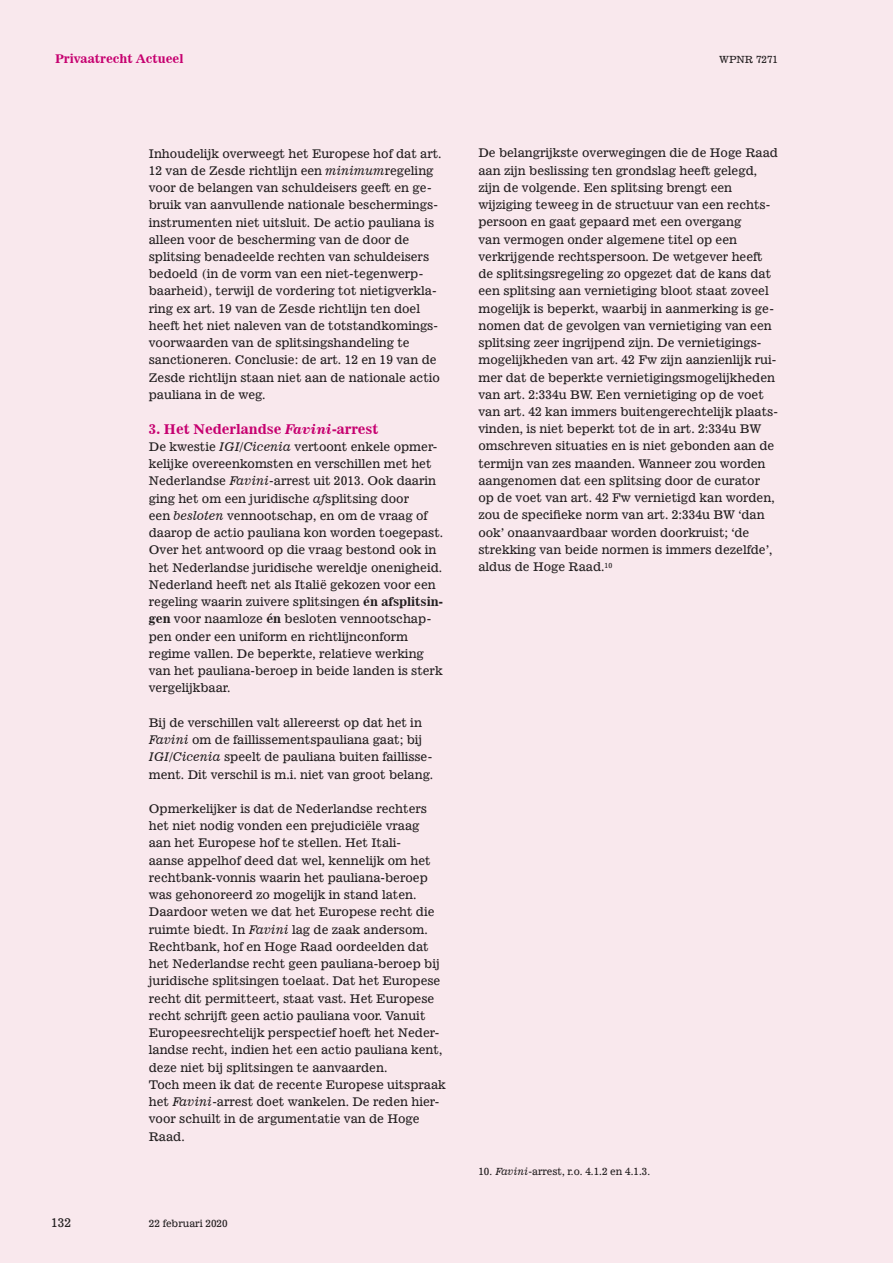
<style>
.page{position:relative;width:893px;height:1263px;background:#f9e8ed}
.page>*{position:absolute;margin:0;border:0;box-sizing:border-box;transform-origin:0 0}
.t1{font:13.5px "News 701 BT Bold A";color:#c60170}
.t2{font:12px/17.2px "News 701 BT Roman A";color:#231f20}
.t3{font:12px "News 701 BT Bold A";color:#c60170}
.t4{font:9.9px "News 701 BT Roman A";color:#231f20}
.s1{font-family:"News 701 BT Italic A"}
.s2{font-family:"News 702 BT";font-weight:700;font-style:italic}
.s3{font-family:"News 701 BT Bold A"}
</style>
<div class="page">
<p class="t3" style="left:55px;top:51px;width:130px">Privaatrecht Actueel</p>
<p class="t4" style="left:719px;top:54px;width:61px">WPNR 7271</p>
<p class="t2" style="left:149px;top:144px;width:294px">Inhoudelijk overweegt het Europese hof dat art.<br>12 van de Zesde richtlijn een <span class="s1">minimum</span>regeling voor de belangen van schuldeisers geeft en ge&shy;bruik van aanvullende nationale beschermings&shy;instrumenten niet uitsluit. De actio pauliana is alleen voor de bescherming van de door de splitsing benadeelde rechten van schuldeisers bedoeld (in de vorm van een niet-tegenwerp&shy;baarheid), terwijl de vordering tot nietigverkla&shy;ring ex art. 19 van de Zesde richtlijn ten doel heeft het niet naleven van de totstandkomings&shy;voorwaarden van de splitsingshandeling te sanctioneren. Conclusie: de art. 12 en 19 van de Zesde richtlijn staan niet aan de nationale actio pauliana in de weg.</p>
<p class="t1" style="left:149px;top:420px;width:231px">3. Het Nederlandse <span class="s2">Favini</span>-arrest</p>
<p class="t2" style="left:149px;top:438px;width:296px">De kwestie <span class="s1">IGI/Cicenia</span> vertoont enkele opmer&shy;kelijke overeenkomsten en verschillen met het Nederlandse <span class="s1">Favini</span>-arrest uit 2013. Ook daarin ging het om een juridische <span class="s1">af</span>splitsing door<br>een <span class="s1">besloten</span> vennootschap, en om de vraag of daarop de actio pauliana kon worden toegepast.<br>Over het antwoord op die vraag bestond ook in het Nederlandse juridische wereldje onenigheid.<br>Nederland heeft net als Italië gekozen voor een regeling waarin zuivere splitsingen <span class="s3">én afsplitsin&shy;gen</span> voor naamloze <span class="s3">én</span> besloten vennootschap&shy;pen onder een uniform en richtlijnconform regime vallen. De beperkte, relatieve werking van het pauliana-beroep in beide landen is sterk vergelijkbaar.</p>
<p class="t2" style="left:149px;top:714px;width:286px">Bij de verschillen valt allereerst op dat het in <span class="s1">Favini</span> om de faillissementspauliana gaat; bij <span class="s1">IGI/Cicenia</span> speelt de pauliana buiten faillisse&shy;ment. Dit verschil is m.i. niet van groot belang.</p>
<p class="t2" style="left:149px;top:800px;width:298px">Opmerkelijker is dat de Nederlandse rechters het niet nodig vonden een prejudiciële vraag<br>aan het Europese hof te stellen. Het Itali-<br>aanse appelhof deed dat wel, kennelijk om het rechtbank-vonnis waarin het pauliana-beroep was gehonoreerd zo mogelijk in stand laten.<br>Daardoor weten we dat het Europese recht die ruimte biedt. In <span class="s1">Favini</span> lag de zaak andersom.<br>Rechtbank, hof en Hoge Raad oordeelden dat het Nederlandse recht geen pauliana-beroep bij juridische splitsingen toelaat. Dat het Europese recht dit permitteert, staat vast. Het Europese recht schrijft geen actio pauliana voor. Vanuit Europeesrechtelijk perspectief hoeft het Neder&shy;landse recht, indien het een actio pauliana kent, deze niet bij splitsingen te aanvaarden.<br>Toch meen ik dat de recente Europese uitspraak het <span class="s1">Favini</span>-arrest doet wankelen. De reden hier&shy;voor schuilt in de argumentatie van de Hoge Raad.</p>
<p class="t2" style="left:51px;top:1214px;width:22px">132</p>
<p class="t4" style="left:149px;top:1217px;width:80px">22 februari 2020</p>
<p class="t2" style="left:478px;top:144px;width:301px">De belangrijkste overwegingen die de Hoge Raad aan zijn beslissing ten grondslag heeft gelegd, zijn de volgende. Een splitsing brengt een wijziging teweeg in de structuur van een rechts&shy;persoon en gaat gepaard met een overgang<br>van vermogen onder algemene titel op een verkrijgende rechtspersoon. De wetgever heeft de splitsingsregeling zo opgezet dat de kans dat een splitsing aan vernietiging bloot staat zoveel mogelijk is beperkt, waarbij in aanmerking is ge&shy;nomen dat de gevolgen van vernietiging van een splitsing zeer ingrijpend zijn. De vernietigings&shy;mogelijkheden van art. 42 Fw zijn aanzienlijk rui&shy;mer dat de beperkte vernietigingsmogelijkheden van art. 2:334u BW. Een vernietiging op de voet van art. 42 kan immers buitengerechtelijk plaats&shy;vinden, is niet beperkt tot de in art. 2:334u BW omschreven situaties en is niet gebonden aan de termijn van zes maanden. Wanneer zou worden aangenomen dat een splitsing door de curator op de voet van art. 42 Fw vernietigd kan worden, zou de specifieke norm van art. 2:334u BW ‘dan ook’ onaanvaardbaar worden doorkruist; ‘de strekking van beide normen is immers dezelfde’, aldus de Hoge Raad.<sup>10</sup></p>
<p class="t4" style="left:478px;top:1166px;width:173px">10. <span class="s1">Favini</span>-arrest, r.o. 4.1.2 en 4.1.3.</p>
</div>
